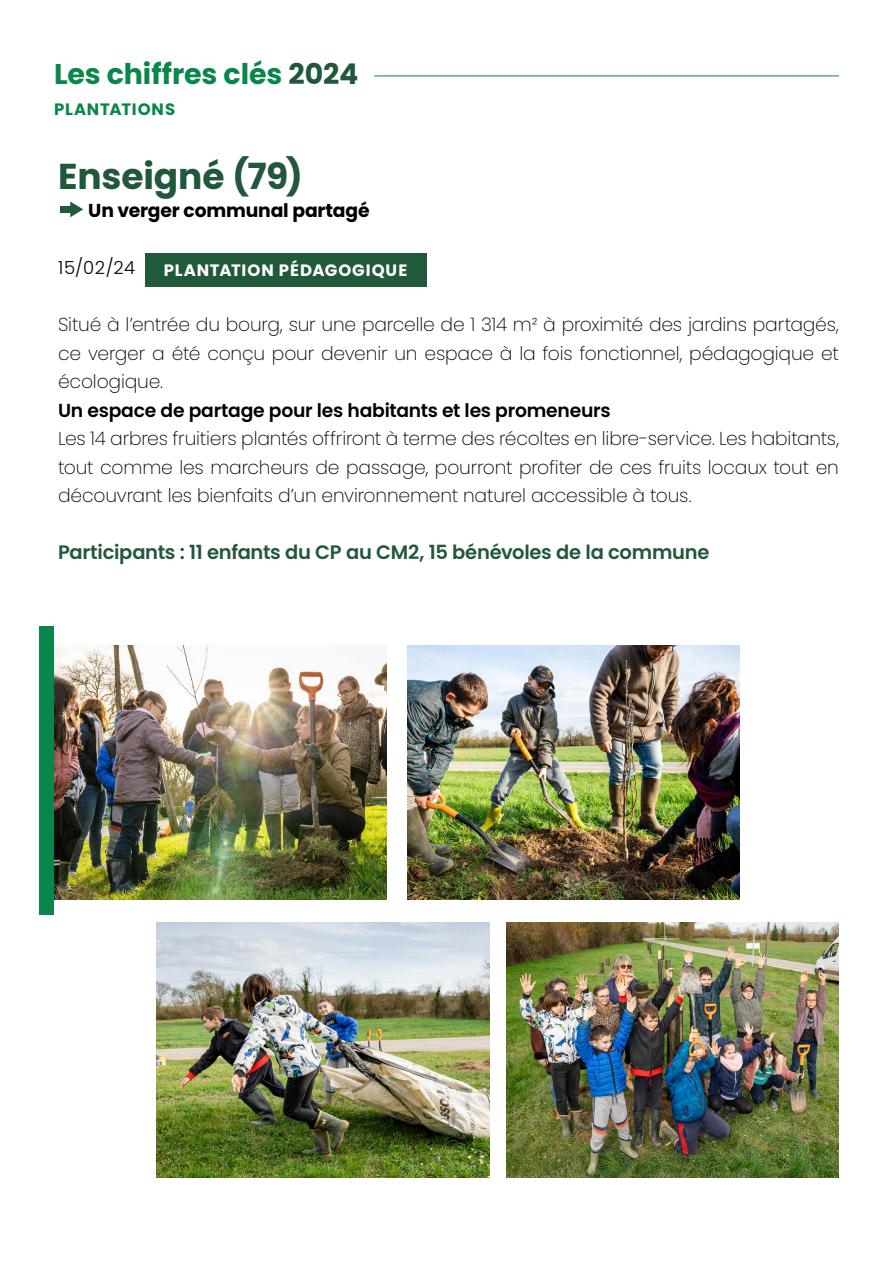
<style>
.page{position:relative;width:893px;height:1263px;background:#fff}
.page>*{position:absolute;margin:0;border:0;box-sizing:border-box;transform-origin:0 0}
.t1{font:700 36px "Poppins";letter-spacing:-.005em;color:#21573b}
.t2{font:700 28.5px "Poppins";letter-spacing:-.005em;color:#09874a}
.t3{font:600 19.5px "Poppins";letter-spacing:-.015em;color:#21573b}
.t4{font:200 18.75px/28.5px "Poppins";letter-spacing:-.01em;color:#000;text-align:justify}
.t5{font:600 18.75px "Poppins";letter-spacing:-.015em;color:#000}
.t6{font:700 18.75px "Poppins";letter-spacing:-.01em;color:#000}
.t7{font:300 18px "Poppins";color:#000}
.t8{font:700 16.5px "Poppins";letter-spacing:.055em;color:#fff}
.t9{font:700 16.5px "Poppins";letter-spacing:.045em;color:#09874a}
.s1{color:#21573b}
</style>
<div class="page">
<img style="left:54px;top:645px;width:333px;height:254px">
<img style="left:407px;top:645px;width:333px;height:254px">
<img style="left:506px;top:923px;width:333px;height:254px">
<img style="left:156px;top:923px;width:333px;height:254px">
<hr style="left:374px;top:76px;width:465px;height:1px;background:#09874a">
<div style="left:40px;top:626px;width:14px;height:289px;background:#09874a"></div>
<div style="left:60px;top:206px;width:11px;height:7px;background:#21593b"></div>
<svg style="left:70px;top:202px;width:13px;height:15px"></svg>
<div style="left:145px;top:253px;width:281px;height:33px;background:#21593b"></div>
<h2 class="t2" style="left:54px;top:57px;width:306px">Les chiffres clés <span class="s1">2024</span></h2>
<p class="t9" style="left:54px;top:100px;width:123px">PLANTATIONS</p>
<h1 class="t1" style="left:58px;top:155px;width:246px">Enseigné (79)</h1>
<p class="t6" style="left:88px;top:200px;width:283px">Un verger communal partagé</p>
<p class="t7" style="left:58px;top:258px;width:78px">15/02/24</p>
<p class="t4" style="left:58px;top:311px;width:782px">Situé à l’entrée du bourg, sur une parcelle de 1 314 m² à proximité des jardins partagés, ce verger a été conçu pour devenir un espace à la fois fonctionnel, pédagogique et écologique.</p>
<p class="t5" style="left:58px;top:399px;width:554px">Un espace de partage pour les habitants et les promeneurs</p>
<p class="t4" style="left:58px;top:425px;width:782px">Les 14 arbres fruitiers plantés offriront à terme des récoltes en libre-service. Les habitants, tout comme les marcheurs de passage, pourront profiter de ces fruits locaux tout en découvrant les bienfaits d’un environnement naturel accessible à tous.</p>
<p class="t8" style="left:164px;top:260px;width:245px">PLANTATION PÉDAGOGIQUE</p>
<p class="t3" style="left:58px;top:541px;width:653px">Participants : 11 enfants du CP au CM2, 15 bénévoles de la commune</p>
</div>
